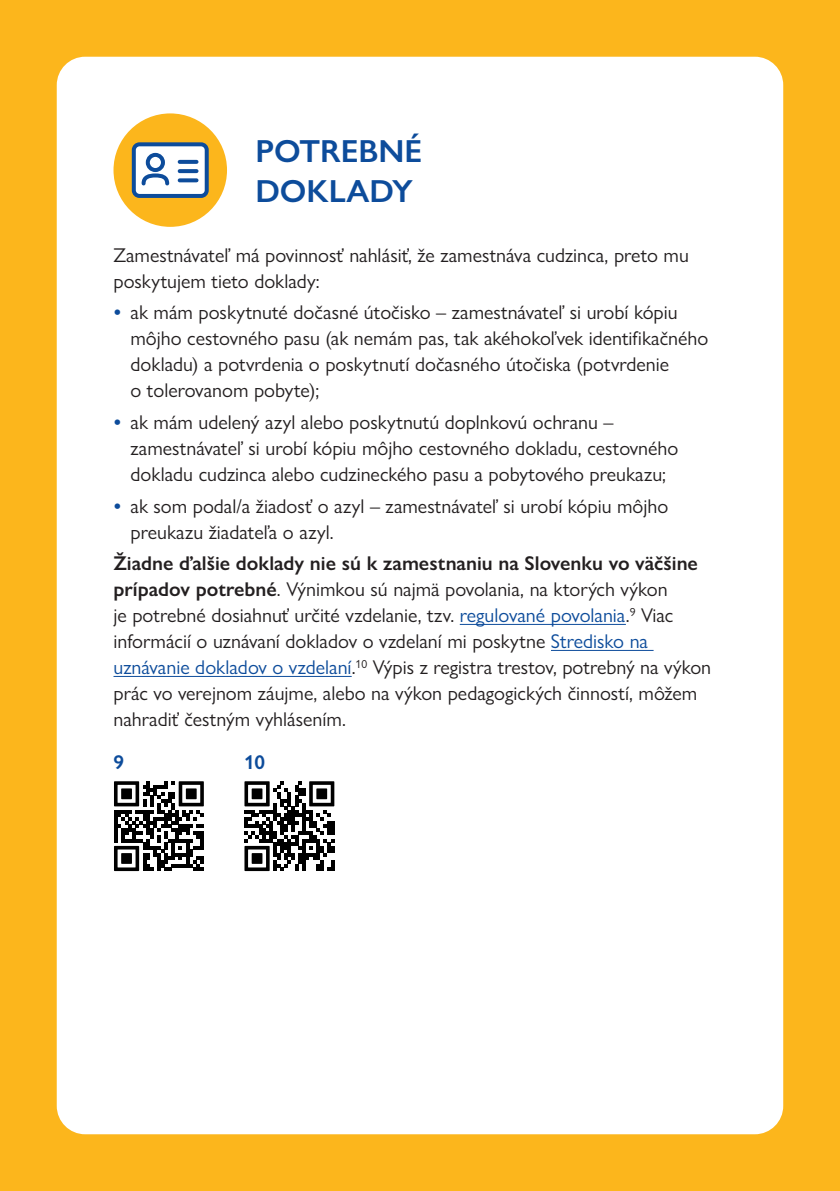
<style>
.page{position:relative;width:840px;height:1191px;background:#fff}
.page>*{position:absolute;margin:0;border:0;box-sizing:border-box;transform-origin:0 0}
.t1{font:600 32px/40px "Gill Sans Nova";color:#0d4c9b}
.Text{font:20px/26px "Gill Sans Nova";color:#231f20}
.Text-2{font:600 20px "Gill Sans Nova";color:#0d4c9b}
.s1{font-weight:600;color:#0d4c9b}
.s2{font-weight:600}
.s3{color:#0d4c9b}
</style>
<div class="page">
<div style="left:0;top:0;width:839px;height:1191px;background:#fcb61c"></div>
<div style="left:57px;top:57px;width:725px;height:1077px;background:#fff;border-radius:28px"></div>
<hr style="left:459px;top:624px;width:166px;height:1px;background:#0d4c9b">
<hr style="left:550px;top:650px;width:103px;height:1px;background:#0d4c9b">
<hr style="left:113px;top:676px;width:238px;height:1px;background:#0d4c9b">
<div style="left:113px;top:113px;width:114px;height:114px;background:#fcb61c;border-radius:50%"></div>
<div style="left:134px;top:144px;width:72px;height:52px;background:#fff;border-radius:6px"></div>
<div style="left:132px;top:142px;width:76px;height:56px;border:4px solid #0d4c9b;border-radius:6px"></div>
<div style="left:146px;top:153px;width:19px;height:19px;border:4px solid #0d4c9b;border-radius:50%"></div>
<svg style="left:141px;top:171px;width:29px;height:15px"></svg>
<svg style="left:179px;top:160px;width:17px;height:4px"></svg>
<svg style="left:179px;top:169px;width:17px;height:4px"></svg>
<svg style="left:179px;top:178px;width:17px;height:4px"></svg>
<svg style="left:244px;top:781px;width:90px;height:90px"></svg>
<svg style="left:114px;top:781px;width:90px;height:90px"></svg>
<h1 class="t1" style="left:255px;top:130px;width:168px">POTREBNÉ<br>DOKLADY</h1>
<p class="Text" style="left:113px;top:242px;width:576px">Zamestnávateľ má povinnosť nahlásiť, že zamestnáva cudzinca, preto mu poskytujem tieto doklady:</p>
<p class="Text" style="left:130px;top:299px;width:579px;text-indent:-17px"><span class="s1">•</span> ak mám poskytnuté dočasné útočisko – zamestnávateľ si urobí kópiu môjho cestovného pasu (ak nemám pas, tak akéhokoľvek identifikačného dokladu) a potvrdenia o poskytnutí dočasného útočiska (potvrdenie<br>o tolerovanom pobyte);</p>
<p class="Text" style="left:130px;top:409px;width:549px;text-indent:-17px"><span class="s1">•</span> ak mám udelený azyl alebo poskytnutú doplnkovú ochranu – zamestnávateľ si urobí kópiu môjho cestovného dokladu, cestovného dokladu cudzinca alebo cudzineckého pasu a pobytového preukazu;</p>
<p class="Text" style="left:130px;top:493px;width:539px;text-indent:-17px"><span class="s1">•</span> ak som podal/a žiadosť o azyl – zamestnávateľ si urobí kópiu môjho preukazu žiadateľa o azyl.</p>
<p class="Text" style="left:113px;top:550px;width:599px"><span class="s2">Žiadne ďalšie doklady nie sú k zamestnaniu na Slovenku vo väčšine prípadov potrebné</span>. Výnimkou sú najmä povolania, na ktorých výkon<br>je potrebné dosiahnuť určité vzdelanie, tzv. <span class="s3">regulované povolania</span>.<sup>9</sup> Viac informácií o uznávaní dokladov o vzdelaní mi poskytne <span class="s3">Stredisko na uznávanie dokladov o vzdelaní</span>.<sup>10</sup> Výpis z registra trestov, potrebný na výkon prác vo verejnom záujme, alebo na výkon pedagogických činností, môžem nahradiť čestným vyhlásením.</p>
<p class="Text-2" style="left:113px;top:750px;width:12px">9</p>
<p class="Text-2" style="left:244px;top:750px;width:23px">10</p>
</div>
